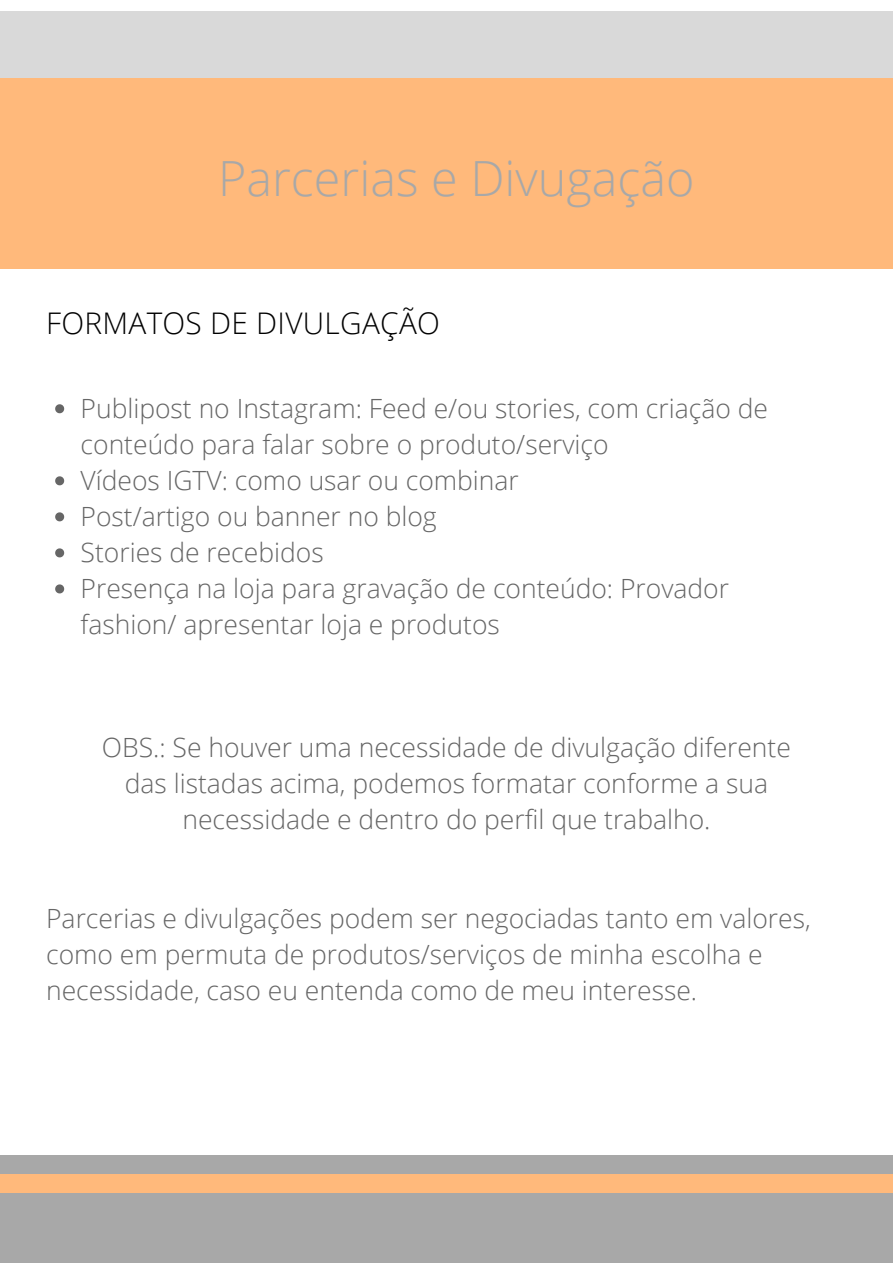
<style>
.page{position:relative;width:893px;height:1263px;background:#fff}
.page>*{position:absolute;margin:0;border:0;box-sizing:border-box;transform-origin:0 0}
.t1{font:300 48.45px "Open Sans";color:#a8a8a8}
.t2{font:300 29.85px "Open Sans";letter-spacing:.01em;color:#000}
.t3{font:300 26.55px/36px "Open Sans";color:#666}
</style>
<div class="page">
<div style="left:0;top:47px;width:893px;height:222px;background:#ffb97b"></div>
<div style="left:0;top:11px;width:893px;height:67px;background:#d9d9d9"></div>
<div style="left:0;top:1155px;width:893px;height:19px;background:#a8a8a8"></div>
<div style="left:0;top:1174px;width:893px;height:19px;background:#ffb97b"></div>
<div style="left:0;top:1193px;width:893px;height:17px;background:#a8a8a8"></div>
<div style="left:0;top:1201px;width:893px;height:62px;background:#a8a8a8"></div>
<svg style="left:55px;top:404px;width:9px;height:9px"></svg>
<svg style="left:55px;top:476px;width:9px;height:9px"></svg>
<svg style="left:55px;top:512px;width:9px;height:9px"></svg>
<svg style="left:55px;top:548px;width:9px;height:9px"></svg>
<svg style="left:55px;top:584px;width:9px;height:9px"></svg>
<h1 class="t1" style="left:218px;top:144px;width:478px">Parcerias e Divugação</h1>
<p class="t2" style="left:46px;top:303px;width:395px">FORMATOS DE DIVULGAÇÃO</p>
<p class="t3" style="left:81px;top:389px;width:689px">Publipost no Instagram: Feed e/ou stories, com criação de conteúdo para falar sobre o produto/serviço<br>Vídeos IGTV: como usar ou combinar<br>Post/artigo ou banner no blog<br>Stories de recebidos<br>Presença na loja para gravação de conteúdo: Provador fashion/ apresentar loja e produtos</p>
<p class="t3" style="left:102px;top:728px;width:690px;text-align:center">OBS.: Se houver uma necessidade de divulgação diferente das listadas acima, podemos formatar conforme a sua necessidade e dentro do perfil que trabalho.</p>
<p class="t3" style="left:46px;top:899px;width:766px">Parcerias e divulgações podem ser negociadas tanto em valores, como em permuta de produtos/serviços de minha escolha e necessidade, caso eu entenda como de meu interesse.</p>
</div>
